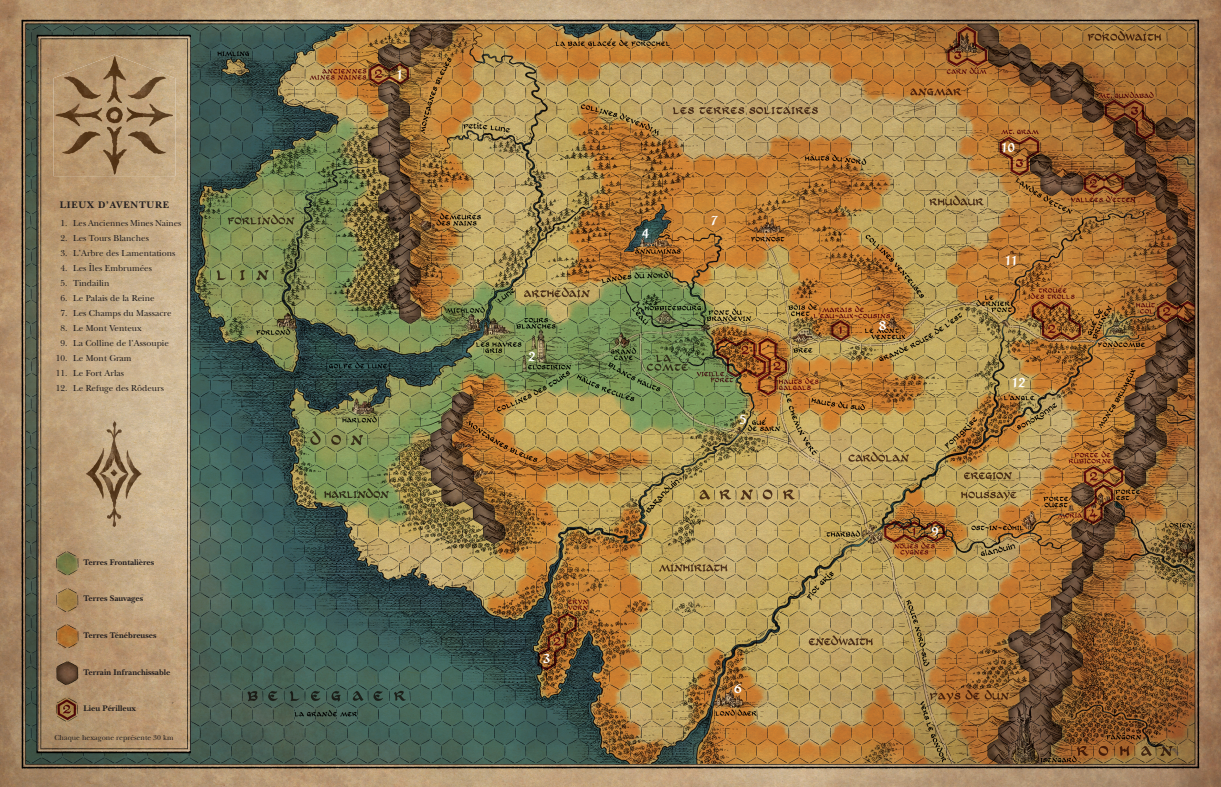
<style>
.page{position:relative;width:1221px;height:787px;background:#fff}
.page>*{position:absolute;margin:0;border:0;box-sizing:border-box;transform-origin:0 0}
.t1{font:700 18px "Kereru";color:#fff}
.t2{font:700 10px "New Baskerville Std";letter-spacing:.08em;color:#231f20}
.t3{font:9px "New Baskerville Std";color:#231f20}
.t4{font:700 8.5px "New Baskerville Std";color:#231f20}
.t5{font:7.5px "New Baskerville Std";color:#231f20}
</style>
<div class="page">
<img style="left:0;top:0;width:1221px;height:787px">
<img style="left:38px;top:38px;width:153px;height:712px">
<img style="left:53px;top:55px;width:122px;height:121px">
<img style="left:82px;top:416px;width:62px;height:115px">
<p class="t2" style="left:60px;top:199px;width:111px">LIEUX D’AVENTURE</p>
<p class="t3" style="left:60px;top:218px;width:122px">1. Les Anciennes Mines Naines</p>
<p class="t3" style="left:60px;top:233px;width:90px">2. Les Tours Blanches</p>
<p class="t3" style="left:60px;top:248px;width:116px">3. L’Arbre des Lamentations</p>
<p class="t3" style="left:60px;top:263px;width:93px">4. Les Îles Embrumées</p>
<p class="t3" style="left:60px;top:278px;width:51px">5. Tindailin</p>
<p class="t3" style="left:60px;top:293px;width:96px">6. Le Palais de la Reine</p>
<p class="t3" style="left:60px;top:308px;width:113px">7. Les Champs du Massacre</p>
<p class="t3" style="left:60px;top:323px;width:83px">8. Le Mont Venteux</p>
<p class="t3" style="left:60px;top:338px;width:110px">9. La Colline de l’Assoupie</p>
<p class="t3" style="left:56px;top:353px;width:77px">10. Le Mont Gram</p>
<p class="t3" style="left:56px;top:368px;width:70px">11. Le Fort Arlas</p>
<p class="t3" style="left:56px;top:383px;width:110px">12. Le Refuge des Rôdeurs</p>
<p class="t4" style="left:83px;top:557px;width:72px">Terres Frontalières</p>
<p class="t4" style="left:83px;top:594px;width:61px">Terres Sauvages</p>
<p class="t4" style="left:83px;top:630px;width:74px">Terres Ténébreuses</p>
<p class="t4" style="left:83px;top:667px;width:88px">Terrain Infranchissable</p>
<p class="t4" style="left:83px;top:703px;width:54px">Lieu Périlleux</p>
<p class="t5" style="left:55px;top:733px;width:120px">Chaque hexagone représente 30 km</p>
<h1 class="t1" style="left:396px;top:62px;width:9px">1</h1>
<h1 class="t1" style="left:528px;top:344px;width:9px">2</h1>
<h1 class="t1" style="left:543px;top:646px;width:9px">3</h1>
<h1 class="t1" style="left:642px;top:220px;width:9px">4</h1>
<h1 class="t1" style="left:711px;top:208px;width:9px">7</h1>
<h1 class="t1" style="left:739px;top:406px;width:9px">5</h1>
<h1 class="t1" style="left:734px;top:676px;width:9px">6</h1>
<h1 class="t1" style="left:879px;top:312px;width:9px">8</h1>
<h1 class="t1" style="left:931px;top:519px;width:9px">9</h1>
<h1 class="t1" style="left:1000px;top:135px;width:16px">10</h1>
<h1 class="t1" style="left:1004px;top:248px;width:15px">11</h1>
<h1 class="t1" style="left:1011px;top:370px;width:15px">12</h1>
</div>
